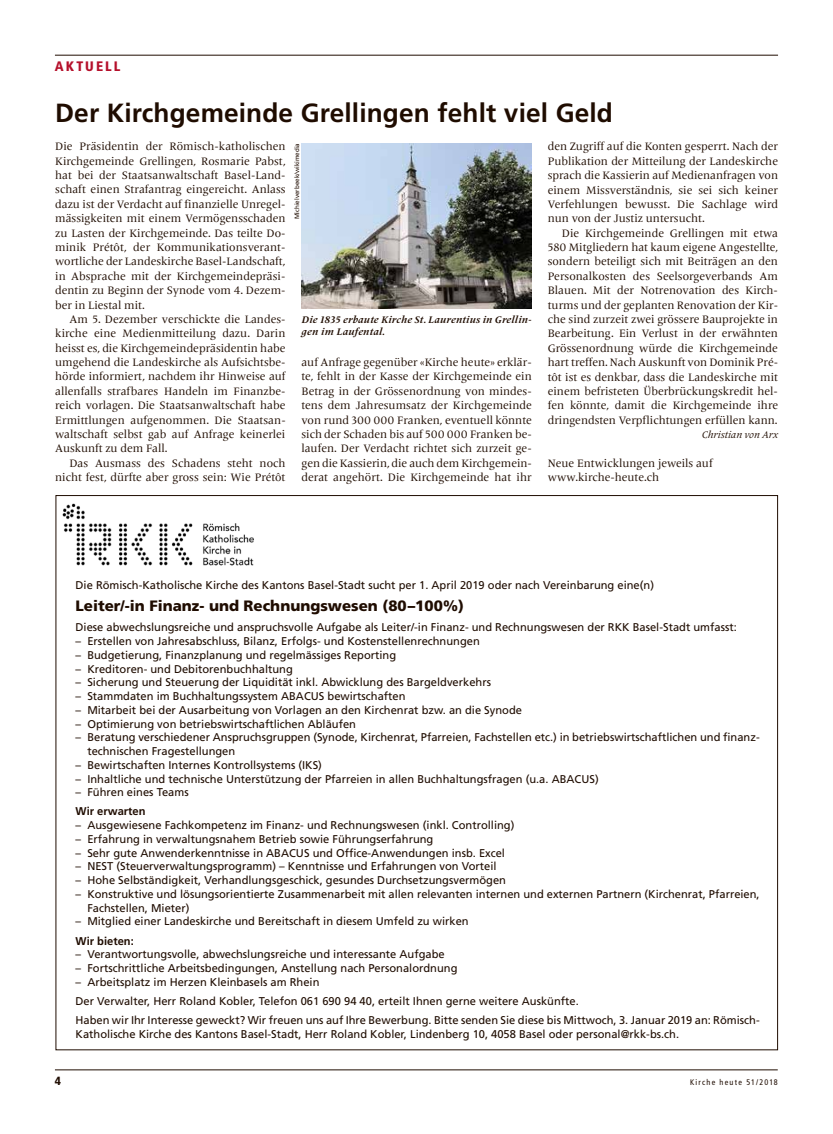
<style>
.page{position:relative;width:833px;height:1134px;background:#fff}
.page>*{position:absolute;margin:0;border:0;box-sizing:border-box;transform-origin:0 0}
.t1{font:700 26.25px "Frutiger";letter-spacing:.005em;color:#1f0c00}
.t2{font:900 15px "Frutiger";color:#1f0c00}
.t3{font:900 condensed 13.75px "Frutiger";letter-spacing:.15em;color:#b5102b}
.t4{font:900 condensed 11.88px "Frutiger";color:#1f0c00}
.t5{font:11.25px/14.4px "Frutiger Serif LT Pro";color:#1f0c00;text-align:justify}
.t6{font:11.25px/13.8px "Frutiger";color:#1f0c00}
.t7{font:700 11.25px "Frutiger";color:#1f0c00}
.t8{font:italic 700 10px/12.5px "Frutiger Serif LT Pro";letter-spacing:.025em;color:#1f0c00}
.t9{font:italic 10px "Frutiger Serif LT Pro";color:#1f0c00}
.t10{font:condensed 8.12px "Frutiger";letter-spacing:.15em;color:#1f0c00}
.t11{font:6.25px "Frutiger";color:#1f0c00}
</style>
<div class="page">
<hr style="left:55px;top:1070px;width:722px;height:1px;background:#1f0c00">
<hr style="left:55px;top:55px;width:723px;height:1px;background:#1f0c00">
<img style="left:62px;top:503px;width:192px;height:63px">
<img style="left:301px;top:143px;width:230px;height:165px">
<p class="t3" style="left:55px;top:58px;width:67px">AKTUELL</p>
<h1 class="t1" style="left:55px;top:97px;width:559px">Der Kirchgemeinde Grellingen fehlt viel Geld</h1>
<p class="t5" style="left:55px;top:140px;width:232px">Die Präsidentin der Römisch-katholischen Kirchgemeinde Grellingen, Rosmarie Pabst, hat bei der Staatsanwaltschaft Basel-Land&shy;schaft einen Strafantrag eingereicht. Anlass dazu ist der Verdacht auf finanzielle Unregel&shy;mässigkeiten mit einem Vermögensschaden zu Lasten der Kirchgemeinde. Das teilte Do&shy;minik Prétôt, der Kommunikationsverant&shy;wortliche der Landeskirche Basel-Landschaft, in Absprache mit der Kirchgemeindepräsi&shy;dentin zu Beginn der Synode vom 4. Dezem&shy;ber in Liestal mit.</p>
<p class="t5" style="left:55px;top:312px;width:232px;text-indent:14px">Am 5. Dezember verschickte die Landes&shy;kirche eine Medienmitteilung dazu. Darin heisst es, die Kirchgemeindepräsidentin habe umgehend die Landeskirche als Aufsichtsbe&shy;hörde informiert, nachdem ihr Hinweise auf allenfalls strafbares Handeln im Finanzbe&shy;reich vorlagen. Die Staatsanwaltschaft habe Ermittlungen aufgenommen. Die Staatsan&shy;waltschaft selbst gab auf Anfrage keinerlei Auskunft zu dem Fall.</p>
<p class="t5" style="left:55px;top:456px;width:232px;text-align:right">Das Ausmass des Schadens steht noch nicht fest, dürfte aber gross sein: Wie Prétôt</p>
<p class="t5" style="left:548px;top:140px;width:232px">den Zugriff auf die Konten gesperrt. Nach der Publikation der Mitteilung der Landeskirche sprach die Kassierin auf Medienanfragen von einem Missverständnis, sie sei sich keiner Verfehlungen bewusst. Die Sachlage wird nun von der Justiz untersucht.</p>
<p class="t5" style="left:548px;top:226px;width:232px;text-indent:14px">Die Kirchgemeinde Grellingen mit etwa 580 Mitgliedern hat kaum eigene Angestellte, sondern beteiligt sich mit Beiträgen an den Personalkosten des Seelsorgeverbands Am Blauen. Mit der Notrenovation des Kirch&shy;turms und der geplanten Renovation der Kir&shy;che sind zurzeit zwei grössere Bauprojekte in Bearbeitung. Ein Verlust in der erwähnten Grössenordnung würde die Kirchgemeinde hart treffen. Nach Auskunft von Dominik Pré&shy;tôt ist es denkbar, dass die Landeskirche mit einem befristeten Überbrückungskredit hel&shy;fen könnte, damit die Kirchgemeinde ihre dringendsten Verpflichtungen erfüllen kann.</p>
<p class="t9" style="left:701px;top:428px;width:78px">Christian von Arx</p>
<p class="t5" style="left:548px;top:456px;width:166px">Neue Entwicklungen jeweils auf www.kirche-heute.ch</p>
<p class="t11" style="left:293px;top:219px;width:78px;rotate:-90deg">Michielverbeek/wikimedia</p>
<p class="t8" style="left:302px;top:313px;width:232px">Die 1835 erbaute Kirche St. Laurentius in Grellin&shy;gen im Laufental.</p>
<p class="t5" style="left:301px;top:355px;width:232px">auf Anfrage gegenüber «Kirche heute» erklär&shy;te, fehlt in der Kasse der Kirchgemeinde ein Betrag in der Grössenordnung von mindes&shy;tens dem Jahresumsatz der Kirchgemeinde von rund 300 000 Franken, eventuell könnte sich der Schaden bis auf 500 000 Franken be&shy;laufen. Der Verdacht richtet sich zurzeit ge&shy;gen die Kassierin, die auch dem Kirchgemein&shy;derat angehört. Die Kirchgemeinde hat ihr</p>
<p class="t6" style="left:76px;top:578px;width:580px">Die Römisch-Katholische Kirche des Kantons Basel-Stadt sucht per 1. April 2019 oder nach Vereinbarung eine(n)</p>
<h2 class="t2" style="left:76px;top:597px;width:390px">Leiter/-in Finanz- und Rechnungswesen (80–100%)</h2>
<p class="t6" style="left:76px;top:621px;width:662px">Diese abwechslungsreiche und anspruchsvolle Aufgabe als Leiter/-in Finanz- und Rechnungswesen der RKK Basel-Stadt umfasst:</p>
<p class="t6" style="left:76px;top:634px;width:406px">– Erstellen von Jahresabschluss, Bilanz, Erfolgs- und Kostenstellenrechnungen</p>
<p class="t6" style="left:76px;top:648px;width:322px">– Budgetierung, Finanzplanung und regelmässiges Reporting</p>
<p class="t6" style="left:76px;top:662px;width:219px">– Kreditoren- und Debitorenbuchhaltung</p>
<p class="t6" style="left:76px;top:676px;width:417px">– Sicherung und Steuerung der Liquidität inkl. Abwicklung des Bargeldverkehrs</p>
<p class="t6" style="left:76px;top:689px;width:331px">– Stammdaten im Buchhaltungssystem ABACUS bewirtschaften</p>
<p class="t6" style="left:76px;top:703px;width:448px">– Mitarbeit bei der Ausarbeitung von Vorlagen an den Kirchenrat bzw. an die Synode</p>
<p class="t6" style="left:76px;top:717px;width:282px">– Optimierung von betriebswirtschaftlichen Abläufen</p>
<p class="t6" style="left:87px;top:731px;width:674px;text-indent:-12px">– Beratung verschiedener Anspruchsgruppen (Synode, Kirchenrat, Pfarreien, Fachstellen etc.) in betriebswirtschaftlichen und finanz&shy;technischen Fragestellungen</p>
<p class="t6" style="left:76px;top:758px;width:248px">– Bewirtschaften Internes Kontrollsystems (IKS)</p>
<p class="t6" style="left:76px;top:772px;width:524px">– Inhaltliche und technische Unterstützung der Pfarreien in allen Buchhaltungsfragen (u.a. ABACUS)</p>
<p class="t6" style="left:76px;top:786px;width:115px">– Führen eines Teams</p>
<p class="t7" style="left:76px;top:805px;width:71px">Wir erwarten</p>
<p class="t6" style="left:76px;top:818px;width:440px">– Ausgewiesene Fachkompetenz im Finanz- und Rechnungswesen (inkl. Controlling)</p>
<p class="t6" style="left:76px;top:832px;width:359px">– Erfahrung in verwaltungsnahem Betrieb sowie Führungserfahrung</p>
<p class="t6" style="left:76px;top:846px;width:431px">– Sehr gute Anwenderkenntnisse in ABACUS und Office-Anwendungen insb. Excel</p>
<p class="t6" style="left:76px;top:860px;width:422px">– NEST (Steuerverwaltungsprogramm) – Kenntnisse und Erfahrungen von Vorteil</p>
<p class="t6" style="left:76px;top:873px;width:432px">– Hohe Selbständigkeit, Verhandlungsgeschick, gesundes Durchsetzungsvermögen</p>
<p class="t6" style="left:87px;top:887px;width:674px;text-indent:-12px">– Konstruktive und lösungsorientierte Zusammenarbeit mit allen relevanten internen und externen Partnern (Kirchenrat, Pfarreien,<br>Fachstellen, Mieter)</p>
<p class="t6" style="left:76px;top:915px;width:395px">– Mitglied einer Landeskirche und Bereitschaft in diesem Umfeld zu wirken</p>
<p class="t7" style="left:76px;top:934px;width:60px">Wir bieten:</p>
<p class="t6" style="left:76px;top:947px;width:371px">– Verantwortungsvolle, abwechslungsreiche und interessante Aufgabe</p>
<p class="t6" style="left:76px;top:961px;width:383px">– Fortschrittliche Arbeitsbedingungen, Anstellung nach Personalordnung</p>
<p class="t6" style="left:76px;top:972px;width:685px;line-height:19.1px">– Arbeitsplatz im Herzen Kleinbasels am Rhein<br>Der Verwalter, Herr Roland Kobler, Telefon 061 690 94 40, erteilt Ihnen gerne weitere Auskünfte.<br>Haben wir Ihr Interesse geweckt? Wir freuen uns auf Ihre Bewerbung. Bitte senden Sie diese bis Mittwoch, 3. Januar 2019 an: Römisch-</p>
<p class="t6" style="left:76px;top:1027px;width:605px">Katholische Kirche des Kantons Basel-Stadt, Herr Roland Kobler, Lindenberg 10, 4058 Basel oder personal@rkk-bs.ch.</p>
<p class="t4" style="left:55px;top:1074px;width:8px">4</p>
<p class="t10" style="left:690px;top:1077px;width:89px">Kirche heute 51/2018</p>
</div>
